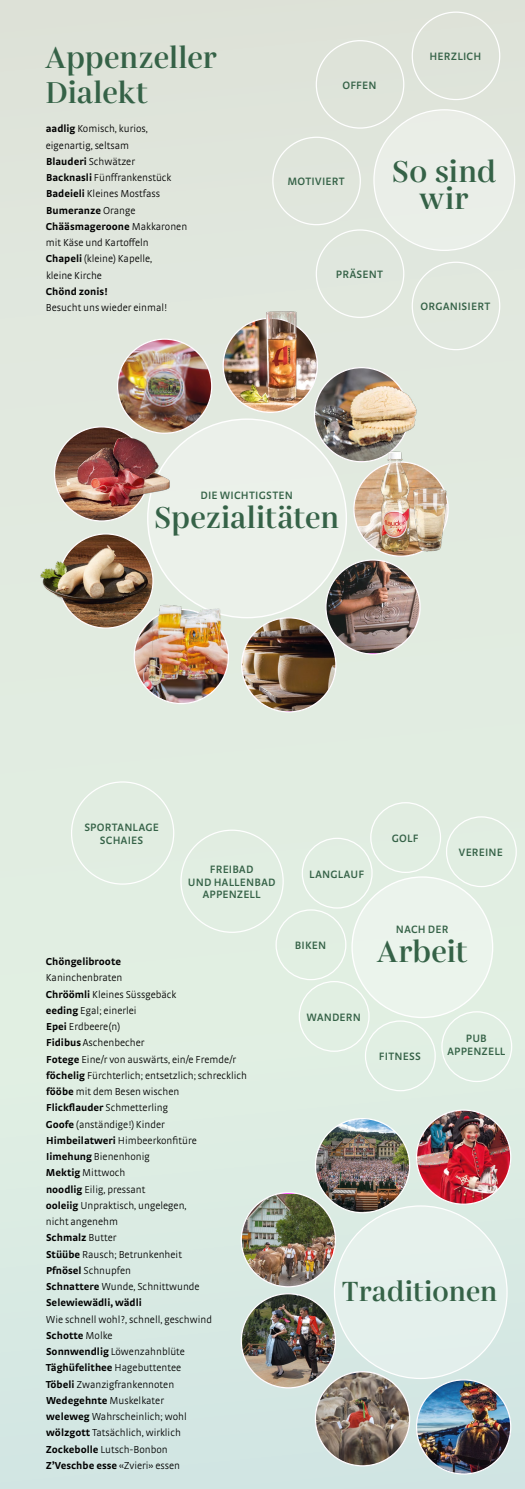
<style>
.page{position:relative;width:525px;height:1489px;background:#fff}
.page>*{position:absolute;margin:0;border:0;box-sizing:border-box;transform-origin:0 0}
.t1{font:600 30.62px/35px "Gabriela";letter-spacing:-.01em;color:#356247}
.t2{font:600 28.12px "Gabriela";letter-spacing:-.01em;color:#356247}
.t3{font:600 11.25px/12.5px "Strada OT";letter-spacing:.015em;color:#356247;text-align:center}
.t4{font:300 10.62px/16.2px "Strada OT";color:#000}
.t5{font:700 10.62px "Strada OT";color:#000}
.s1{font-weight:700}
</style>
<div class="page">
<div style="left:0;top:0;width:524px;height:1488px;background:linear-gradient(to right,#ddeae0,#e0eae1)"></div>
<div style="left:374px;top:110px;width:140px;height:140px;background:#eaeee8;border-radius:50%"></div>
<div style="left:334px;top:1205px;width:172px;height:173px;background:#e4f0ec;border-radius:50%"></div>
<img style="left:315px;top:1118px;width:94px;height:94px;border-radius:47px">
<div style="left:352px;top:877px;width:140px;height:140px;background:#ebf4ec;border-radius:50%"></div>
<img style="left:241px;top:1193px;width:94px;height:93px">
<div style="left:441px;top:1011px;width:71px;height:71px;border:1px solid #fff;border-radius:50%"></div>
<div style="left:275px;top:909px;width:71px;height:71px;border:1px solid #fff;border-radius:50%"></div>
<div style="left:364px;top:1020px;width:71px;height:71px;border:1px solid #fff;border-radius:50%"></div>
<div style="left:298px;top:980px;width:71px;height:71px;border:1px solid #fff;border-radius:50%"></div>
<img style="left:241px;top:1293px;width:94px;height:94px;border-radius:47px">
<img style="left:315px;top:1371px;width:94px;height:94px;border-radius:47px">
<img style="left:416px;top:1110px;width:94px;height:94px;border-radius:47px">
<div style="left:445px;top:816px;width:71px;height:71px;border:1px solid #fff;border-radius:50%"></div>
<img style="left:416px;top:1379px;width:94px;height:94px;border-radius:47px">
<div style="left:301px;top:837px;width:71px;height:71px;border:1px solid #fff;border-radius:50%"></div>
<div style="left:370px;top:802px;width:71px;height:71px;border:1px solid #fff;border-radius:50%"></div>
<div style="left:148px;top:419px;width:198px;height:198px;background:#ebf1ea;border-radius:50%"></div>
<img style="left:241px;top:618px;width:95px;height:93px">
<img style="left:117px;top:339px;width:94px;height:94px;border-radius:47px">
<img style="left:326px;top:560px;width:94px;height:93px">
<img style="left:223px;top:318px;width:94px;height:94px;border-radius:47px">
<img style="left:230px;top:304px;width:83px;height:102px">
<img style="left:54px;top:427px;width:95px;height:94px;border-radius:47px">
<img style="left:71px;top:414px;width:105px;height:115px">
<img style="left:314px;top:367px;width:14px;height:94px">
<img style="left:328px;top:367px;width:91px;height:94px">
<img style="left:341px;top:445px;width:133px;height:113px">
<img style="left:134px;top:594px;width:94px;height:109px">
<img style="left:59px;top:534px;width:94px;height:94px;border-radius:47px">
<img style="left:39px;top:532px;width:85px;height:91px">
<h1 class="t1" style="left:45px;top:42px;width:173px">Appenzeller<br>Dialekt</h1>
<p class="t4" style="left:46px;top:121px;width:143px"><span class="s1">aadlig</span> Komisch, kurios, eigenartig, seltsam<br><span class="s1">Blauderi</span> Schwätzer<br><span class="s1">Backnasli</span> Fünffrankenstück<br><span class="s1">Badeieli</span> Kleines Mostfass<br><span class="s1">Bumeranze</span> Orange<br><span class="s1">Chääsmageroone</span> Makkaronen mit Käse und Kartoffeln<br><span class="s1">Chapeli</span> (kleine) Kapelle,<br>kleine Kirche</p>
<p class="t5" style="left:46px;top:285px;width:63px">Chönd zonis!</p>
<p class="t4" style="left:46px;top:300px;width:123px">Besucht uns wieder einmal!</p>
<p class="t3" style="left:342px;top:79px;width:36px">OFFEN</p>
<p class="t3" style="left:429px;top:50px;width:53px">HERZLICH</p>
<p class="t3" style="left:287px;top:175px;width:59px">MOTIVIERT</p>
<h1 class="t1" style="left:391px;top:159px;width:106px;line-height:27.5px;text-align:center">So sind wir</h1>
<p class="t3" style="left:336px;top:268px;width:49px">PRÄSENT</p>
<p class="t3" style="left:420px;top:300px;width:71px">ORGANISIERT</p>
<p class="t3" style="left:200px;top:489px;width:94px">DIE WICHTIGSTEN</p>
<h1 class="t1" style="left:154px;top:501px;width:187px">Spezialitäten</h1>
<p class="t3" style="left:84px;top:821px;width:76px">SPORTANLAGE<br>SCHAIES</p>
<p class="t3" style="left:188px;top:863px;width:89px">FREIBAD<br>UND HALLENBAD<br>APPENZELL</p>
<p class="t3" style="left:309px;top:867px;width:56px">LANGLAUF</p>
<p class="t3" style="left:391px;top:832px;width:28px">GOLF</p>
<p class="t3" style="left:458px;top:846px;width:46px">VEREINE</p>
<p class="t5" style="left:46px;top:955px;width:77px">Chöngelibroote</p>
<p class="t4" style="left:46px;top:969px;width:203px">Kaninchenbraten<br><span class="s1">Chröömli</span> Kleines Süssgebäck<br><span class="s1">eeding</span> Egal; einerlei<br><span class="s1">Epei</span> Erdbeere(n)<br><span class="s1">Fidibus</span> Aschenbecher<br><span class="s1">Fotege</span> Eine/r von auswärts, ein/e Fremde/r <span class="s1">föchelig</span> Fürchterlich; entsetzlich; schrecklich <span class="s1">fööbe</span> mit dem Besen wischen<br><span class="s1">Flickflauder</span> Schmetterling<br><span class="s1">Goofe</span> (anständige!) Kinder<br><span class="s1">Himbeilatweri</span> Himbeerkonfitüre<br><span class="s1">Iimehung</span> Bienenhonig<br><span class="s1">Mektig</span> Mittwoch<br><span class="s1">noodlig</span> Eilig, pressant<br><span class="s1">ooleiig</span> Unpraktisch, ungelegen,<br>nicht angenehm<br><span class="s1">Schmalz</span> Butter<br><span class="s1">Stüübe</span> Rausch; Betrunkenheit<br><span class="s1">Pfnösel</span> Schnupfen<br><span class="s1">Schnattere</span> Wunde, Schnittwunde<br><span class="s1">Selewiewädli, wädli</span></p>
<p class="t4" style="left:46px;top:1310px;width:168px">Wie schnell wohl?, schnell, geschwind<br><span class="s1">Schotte</span> Molke<br><span class="s1">Sonnwendlig</span> Löwenzahnblüte<br><span class="s1">Täghüfelithee</span> Hagebuttentee<br><span class="s1">Töbeli</span> Zwanzigfrankennoten<br><span class="s1">Wedegehnte</span> Muskelkater<br><span class="s1">weleweg</span> Wahrscheinlich; wohl <span class="s1">wölzgott</span> Tatsächlich, wirklich<br><span class="s1">Zockebolle</span> Lutsch-Bonbon<br><span class="s1">Z’Veschbe esse</span> «Zvieri» essen</p>
<p class="t3" style="left:294px;top:939px;width:33px">BIKEN</p>
<p class="t3" style="left:395px;top:922px;width:54px">NACH DER</p>
<h1 class="t1" style="left:377px;top:935px;width:92px">Arbeit</h1>
<p class="t3" style="left:306px;top:1010px;width:56px">WANDERN</p>
<p class="t3" style="left:378px;top:1050px;width:43px">FITNESS</p>
<p class="t3" style="left:447px;top:1032px;width:59px">PUB<br>APPENZELL</p>
<h2 class="t2" style="left:341px;top:1274px;width:157px">Traditionen</h2>
</div>
